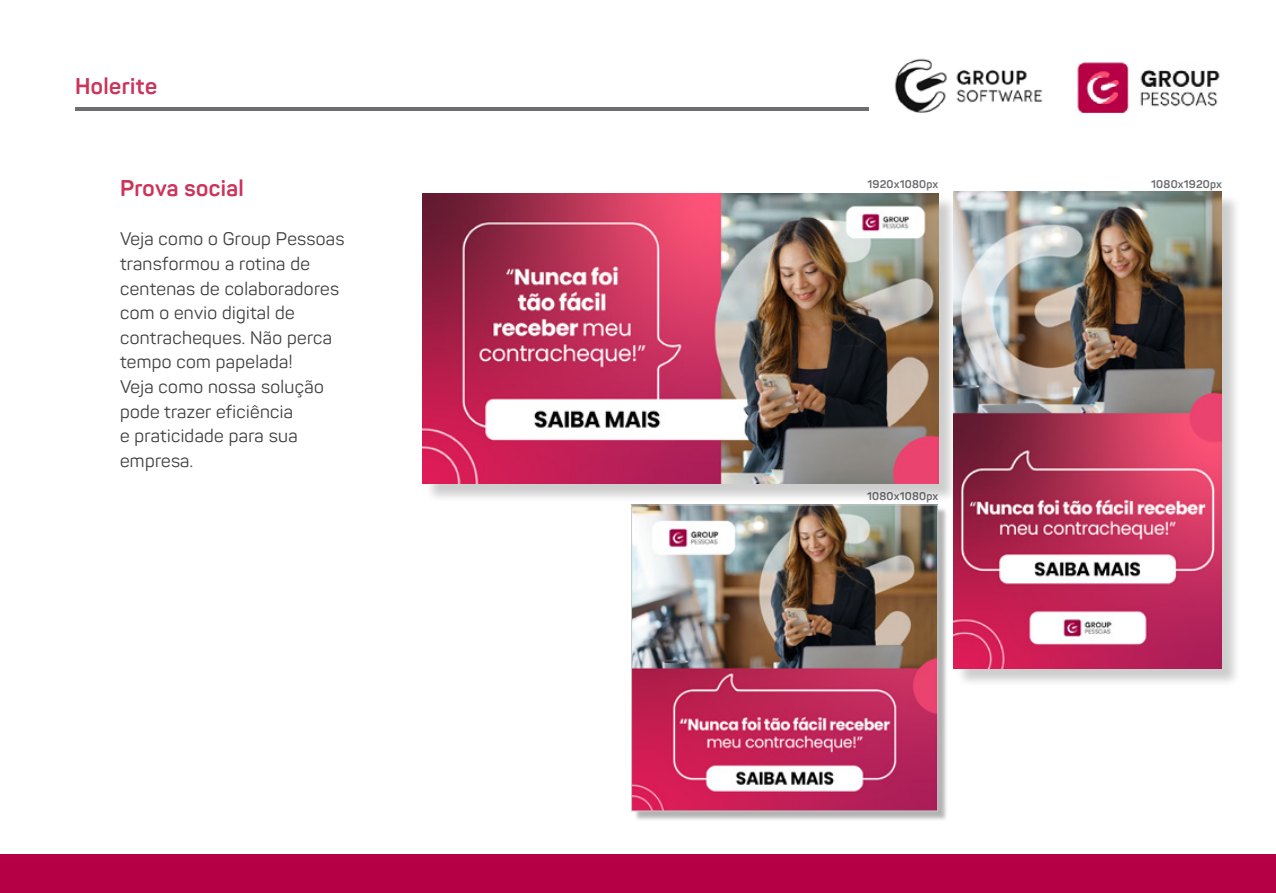
<style>
.page{position:relative;width:1276px;height:893px;background:#fff}
.page>*{position:absolute;margin:0;border:0;box-sizing:border-box;transform-origin:0 0}
.t1{font:700 22.5px "Panton";letter-spacing:.02em;color:#cb345b}
.t2{font:18px/24.6px "Panton";letter-spacing:.02em;color:#3f3e40}
.t3{font:700 11.1px "Panton";letter-spacing:.02em;color:#6d6e71}
</style>
<div class="page">
<img style="left:894px;top:58px;width:149px;height:55px">
<img style="left:1077px;top:62px;width:143px;height:51px">
<div style="left:634px;top:507px;width:314px;height:315px;background:#000;opacity:.3"></div>
<img style="left:633px;top:506px;width:303px;height:303px">
<div style="left:631px;top:504px;width:307px;height:307px;border:1px solid #c6c8ca"></div>
<div style="left:425px;top:196px;width:532px;height:306px;background:#000;opacity:.2"></div>
<img style="left:423px;top:194px;width:515px;height:290px">
<div style="left:955px;top:194px;width:285px;height:493px;background:#000;opacity:.2"></div>
<img style="left:953px;top:192px;width:268px;height:476px">
<div style="left:0;top:855px;width:1276px;height:38px;background:#b60046"></div>
<hr style="left:75px;top:107px;width:793px;height:4px;background:#6d6e71">
<p class="t1" style="left:75px;top:72px;width:84px">Holerite</p>
<p class="t1" style="left:120px;top:174px;width:125px">Prova social</p>
<p class="t2" style="left:120px;top:227px;width:226px">Veja como o Group Pessoas transformou a rotina de centenas de colaboradores com o envio digital de contracheques. Não perca tempo com papelada!<br>Veja como nossa solução pode trazer eficiência<br>e praticidade para sua empresa.</p>
<p class="t3" style="left:867px;top:177px;width:72px">1920x1080px</p>
<p class="t3" style="left:1151px;top:177px;width:72px">1080x1920px</p>
<p class="t3" style="left:867px;top:490px;width:72px">1080x1080px</p>
</div>
